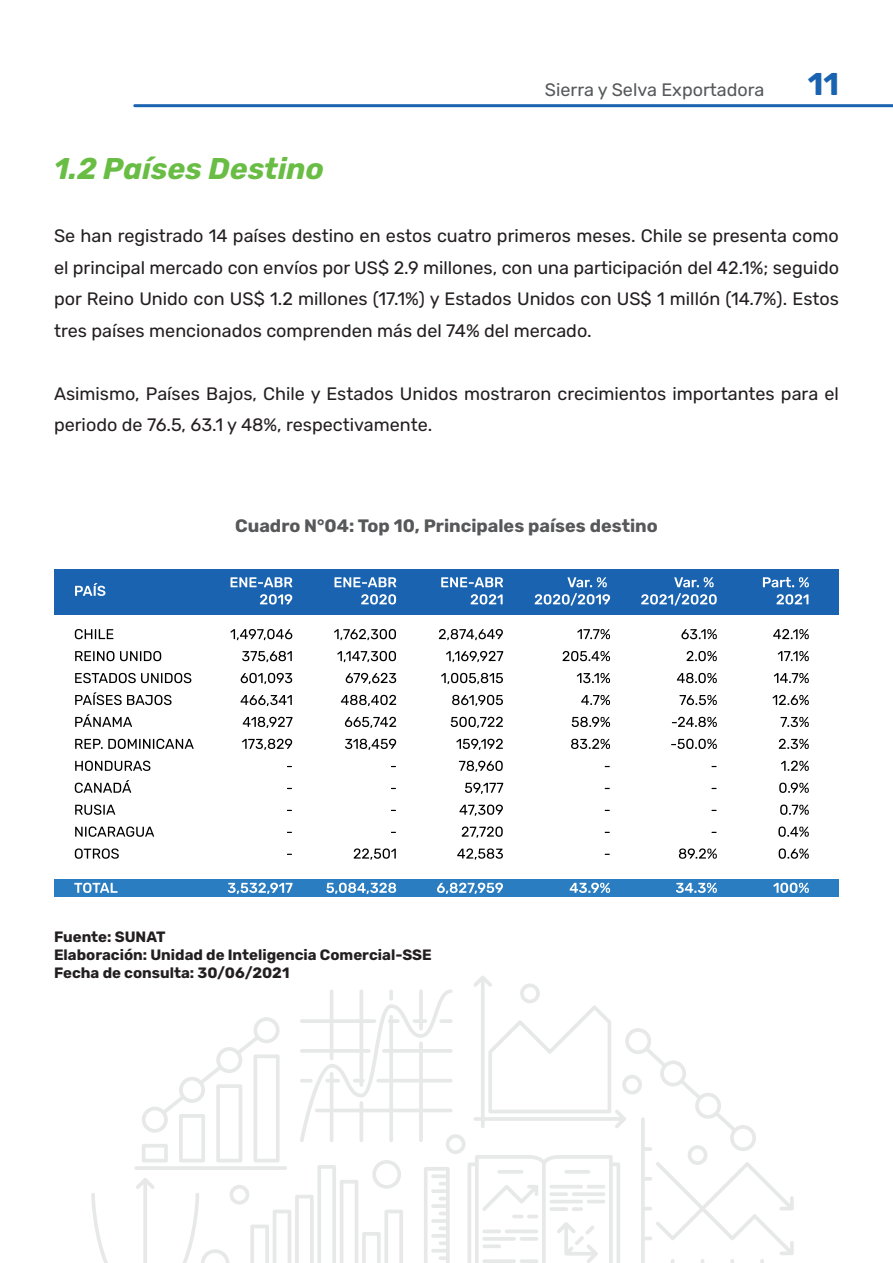
<style>
.page{position:relative;width:893px;height:1263px;background:#fff}
.page>*{position:absolute;margin:0;border:0;box-sizing:border-box;transform-origin:0 0}
.t1{font:700 31.5px "Rubik";color:#1a63b0}
.t2{font:italic 700 30px "Rubik";color:#69bd45}
.t3{font:18px/31.5px "Rubik";color:#231f20;text-align:justify}
.t4{font:700 18px "Rubik";color:#57585a}
.t5{font:18px "Rubik";color:#57585a}
.t6{font:700 15px/18px "Rubik";color:#231f20}
</style>
<div class="page">
<hr style="left:135px;top:104px;width:758px;height:3px;background:#1a63b0">
<svg style="left:91px;top:976px;width:703px;height:287px"></svg>
<div style="left:54px;top:569px;width:785px;height:45px;background:#1963b0"></div>
<div style="left:54px;top:879px;width:785px;height:18px;background:#297dc0"></div>
<svg style="left:75px;top:629px;width:38px;height:10px"></svg>
<svg style="left:75px;top:651px;width:86px;height:10px"></svg>
<svg style="left:75px;top:673px;width:116px;height:10px"></svg>
<svg style="left:75px;top:692px;width:97px;height:13px"></svg>
<svg style="left:75px;top:714px;width:57px;height:13px"></svg>
<svg style="left:75px;top:739px;width:119px;height:10px"></svg>
<svg style="left:75px;top:761px;width:75px;height:10px"></svg>
<svg style="left:75px;top:780px;width:56px;height:13px"></svg>
<svg style="left:75px;top:804px;width:40px;height:11px"></svg>
<svg style="left:75px;top:826px;width:79px;height:11px"></svg>
<svg style="left:75px;top:848px;width:44px;height:11px"></svg>
<svg style="left:74px;top:883px;width:44px;height:10px"></svg>
<svg style="left:75px;top:583px;width:30px;height:13px"></svg>
<svg style="left:230px;top:629px;width:62px;height:11px"></svg>
<svg style="left:242px;top:651px;width:50px;height:11px"></svg>
<svg style="left:241px;top:673px;width:51px;height:11px"></svg>
<svg style="left:241px;top:695px;width:51px;height:11px"></svg>
<svg style="left:243px;top:717px;width:49px;height:11px"></svg>
<svg style="left:242px;top:739px;width:50px;height:11px"></svg>
<svg style="left:228px;top:883px;width:64px;height:11px"></svg>
<svg style="left:334px;top:629px;width:62px;height:11px"></svg>
<svg style="left:337px;top:651px;width:59px;height:11px"></svg>
<svg style="left:346px;top:673px;width:50px;height:11px"></svg>
<svg style="left:341px;top:695px;width:55px;height:11px"></svg>
<svg style="left:345px;top:717px;width:51px;height:11px"></svg>
<svg style="left:345px;top:739px;width:51px;height:11px"></svg>
<svg style="left:354px;top:848px;width:42px;height:12px"></svg>
<svg style="left:326px;top:883px;width:70px;height:11px"></svg>
<svg style="left:439px;top:629px;width:64px;height:11px"></svg>
<svg style="left:446px;top:651px;width:57px;height:11px"></svg>
<svg style="left:441px;top:673px;width:62px;height:11px"></svg>
<svg style="left:452px;top:695px;width:51px;height:11px"></svg>
<svg style="left:451px;top:717px;width:52px;height:11px"></svg>
<svg style="left:456px;top:739px;width:47px;height:11px"></svg>
<svg style="left:459px;top:761px;width:44px;height:11px"></svg>
<svg style="left:465px;top:783px;width:38px;height:11px"></svg>
<svg style="left:459px;top:804px;width:44px;height:12px"></svg>
<svg style="left:462px;top:826px;width:41px;height:12px"></svg>
<svg style="left:457px;top:848px;width:46px;height:12px"></svg>
<svg style="left:437px;top:883px;width:66px;height:11px"></svg>
<svg style="left:577px;top:629px;width:33px;height:10px"></svg>
<svg style="left:563px;top:651px;width:47px;height:10px"></svg>
<svg style="left:577px;top:673px;width:33px;height:10px"></svg>
<svg style="left:581px;top:695px;width:29px;height:10px"></svg>
<svg style="left:572px;top:717px;width:38px;height:10px"></svg>
<svg style="left:571px;top:739px;width:39px;height:10px"></svg>
<svg style="left:570px;top:883px;width:40px;height:10px"></svg>
<svg style="left:567px;top:577px;width:40px;height:10px"></svg>
<svg style="left:535px;top:593px;width:75px;height:12px"></svg>
<svg style="left:681px;top:629px;width:36px;height:10px"></svg>
<svg style="left:686px;top:651px;width:31px;height:10px"></svg>
<svg style="left:677px;top:673px;width:40px;height:10px"></svg>
<svg style="left:679px;top:695px;width:38px;height:10px"></svg>
<svg style="left:672px;top:717px;width:45px;height:10px"></svg>
<svg style="left:671px;top:739px;width:46px;height:10px"></svg>
<svg style="left:679px;top:848px;width:38px;height:11px"></svg>
<svg style="left:676px;top:883px;width:41px;height:10px"></svg>
<svg style="left:674px;top:577px;width:40px;height:10px"></svg>
<svg style="left:641px;top:593px;width:76px;height:12px"></svg>
<svg style="left:773px;top:629px;width:36px;height:10px"></svg>
<svg style="left:778px;top:651px;width:31px;height:10px"></svg>
<svg style="left:774px;top:673px;width:35px;height:10px"></svg>
<svg style="left:772px;top:695px;width:37px;height:10px"></svg>
<svg style="left:780px;top:717px;width:29px;height:10px"></svg>
<svg style="left:779px;top:739px;width:30px;height:10px"></svg>
<svg style="left:781px;top:761px;width:28px;height:10px"></svg>
<svg style="left:779px;top:783px;width:30px;height:10px"></svg>
<svg style="left:780px;top:804px;width:29px;height:11px"></svg>
<svg style="left:778px;top:826px;width:31px;height:11px"></svg>
<svg style="left:779px;top:848px;width:30px;height:11px"></svg>
<svg style="left:773px;top:883px;width:36px;height:10px"></svg>
<svg style="left:763px;top:577px;width:46px;height:10px"></svg>
<svg style="left:776px;top:594px;width:32px;height:10px"></svg>
<svg style="left:231px;top:577px;width:61px;height:10px"></svg>
<svg style="left:260px;top:594px;width:32px;height:10px"></svg>
<svg style="left:335px;top:577px;width:61px;height:10px"></svg>
<svg style="left:361px;top:594px;width:35px;height:10px"></svg>
<svg style="left:441px;top:577px;width:62px;height:10px"></svg>
<svg style="left:471px;top:594px;width:32px;height:10px"></svg>
<h2 class="t2" style="left:54px;top:152px;width:272px">1.2 Países Destino</h2>
<p class="t5" style="left:545px;top:79px;width:221px">Sierra y Selva Exportadora</p>
<h1 class="t1" style="left:808px;top:67px;width:33px">11</h1>
<p class="t3" style="left:54px;top:221px;width:786px">Se han registrado 14 países destino en estos cuatro primeros meses. Chile se presenta como el principal mercado con envíos por US$ 2.9 millones, con una participación del 42.1%; seguido por Reino Unido con US$ 1.2 millones (17.1%) y Estados Unidos con US$ 1 millón (14.7%). Estos tres países mencionados comprenden más del 74% del mercado.</p>
<p class="t3" style="left:54px;top:378px;width:786px">Asimismo, Países Bajos, Chile y Estados Unidos mostraron crecimientos importantes para el periodo de 76.5, 63.1 y 48%, respectivamente.</p>
<p class="t4" style="left:235px;top:516px;width:424px">Cuadro N°04: Top 10, Principales países destino</p>
<p class="t6" style="left:54px;top:929px;width:379px">Fuente: SUNAT<br>Elaboración: Unidad de Inteligencia Comercial-SSE<br>Fecha de consulta: 30/06/2021</p>
</div>
